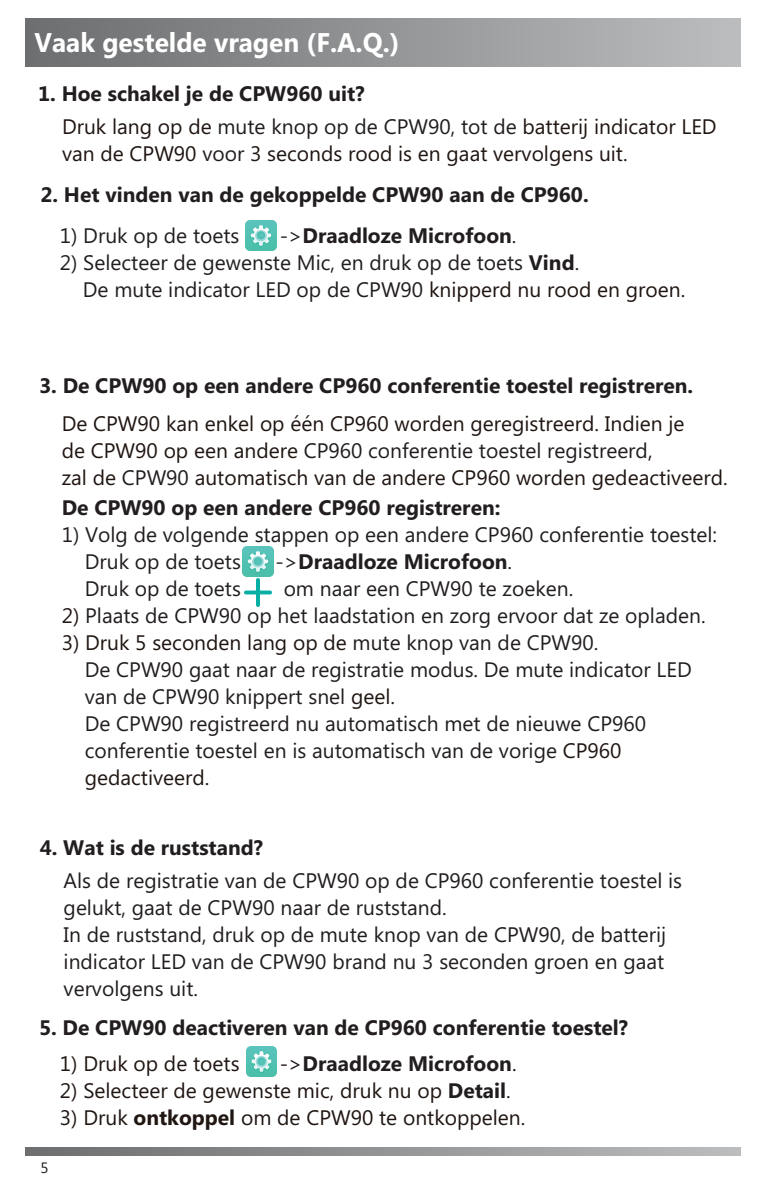
<style>
.page{position:relative;width:766px;height:1191px;background:#fff}
.page>*{position:absolute;margin:0;border:0;box-sizing:border-box;transform-origin:0 0}
.t1{font:700 27px "Microsoft Phags Pa";color:#fff}
.t2{font:21px/27px "Microsoft Phags Pa";color:#221e1f}
.t3{font:21px/27px "Microsoft Phags Pa";color:#201612}
.t4{font:700 21px "Microsoft Phags Pa";color:#221e1f}
.t5{font:15px "Microsoft Phags Pa";color:#221e1f}
.s1{font-weight:700;color:#221e1f}
.s2{color:#221e1f}
.s3{font-weight:400}
.s4{font-weight:700}
.s5{color:#201612}
.s6{font-weight:400;color:#201612}
</style>
<div class="page">
<div style="left:26px;top:18px;width:713px;height:48px;background:linear-gradient(to right,#6b6d6f,#babcbe)"></div>
<svg style="left:26px;top:1148px;width:714px;height:7px;background:#929496"></svg>
<img style="left:246px;top:221px;width:30px;height:30px">
<img style="left:247px;top:1046px;width:30px;height:30px">
<img style="left:243px;top:547px;width:30px;height:30px">
<img style="left:244px;top:579px;width:27px;height:27px">
<p class="t1" style="left:35px;top:23px;width:366px">Vaak gestelde vragen (F.A.Q.)</p>
<p class="t3" style="left:62px;top:76px;width:656px;line-height:32.7px;text-indent:-24px"><span class="s1">1. Hoe schakel je de CPW960 uit?<br></span>Druk lang op de <span class="s2">mute knop op de CPW90, tot de</span> batterij indicator LED</p>
<p class="t3" style="left:62px;top:139px;width:567px">van de CPW90 <span class="s2">voor</span> 3 seconds rood is en gaat vervolgens uit.</p>
<p class="t4" style="left:40px;top:179px;width:549px">2. Het vinden van de gekoppelde CPW90 aan de CP960.</p>
<p class="t2" style="left:60px;top:221px;width:181px">1) Druk op de toets</p>
<p class="t4" style="left:280px;top:220px;width:238px"><span class="s3">-&gt;</span>Draadloze Microfoon<span class="s3">.</span></p>
<p class="t2" style="left:83px;top:248px;width:603px;text-indent:-23px">2) Selecteer de gewenste Mic, en druk op de toets <span class="s4">Vind</span>.<br>De mute indicator LED op de CPW90 <span class="s5">knipperd nu rood en groen.</span></p>
<p class="t4" style="left:39px;top:371px;width:655px">3. De CPW90 op een andere CP960 conferentie toestel registreren.</p>
<p class="t3" style="left:62px;top:409px;width:667px">De CPW90 kan enkel op één CP960 worden geregistreerd. Indien je<br>de CPW90 op een andere <span class="s2">CP960 conferentie toestel registreerd</span>,<br>zal de <span class="s2">CPW90</span> automatisch van de andere CP960 worden gedeactiveerd.</p>
<p class="t4" style="left:62px;top:493px;width:440px">De CPW90 op een andere CP960 registreren:</p>
<p class="t2" style="left:85px;top:520px;width:633px;text-indent:-23px">1) Volg de volgende stappen op een andere CP960 conferentie toestel:<br>Druk op de toets</p>
<p class="t4" style="left:275px;top:547px;width:238px"><span class="s3">-&gt;</span>Draadloze Microfoon<span class="s3">.</span></p>
<p class="t2" style="left:85px;top:574px;width:158px">Druk op de toets</p>
<p class="t2" style="left:283px;top:574px;width:291px">om naar een CPW90 te zoeken.</p>
<p class="t2" style="left:62px;top:601px;width:645px"><span class="s5">2)</span> Plaats de CPW90 op het laadstation en zorg ervoor dat ze opladen.</p>
<p class="t2" style="left:85px;top:628px;width:608px;text-indent:-23px"><span class="s5">3) Druk 5 seconden lang op de</span> mute knop van de CPW90.<br>De CPW90 gaat naar de registratie modus. De mute indicator LED van de CPW90 knippert snel <span class="s5">geel.<br></span>De CPW90 registreerd nu automatisch met de nieuwe CP960 conferentie toestel en is automatisch van de vorige <span class="s5">CP960 gedactiveerd.</span></p>
<p class="t4" style="left:40px;top:832px;width:225px">4. Wat is de ruststand?</p>
<p class="t2" style="left:64px;top:865px;width:620px">Als de registratie van de CPW90 op de CP960 conferentie toestel is gelukt, gaat de CPW90 naar de ruststand.<br>In de ruststand, druk op de mute knop van de CPW90, de batterij indicator LED van de CPW90 brand nu 3 seconden groen en gaat vervolgens uit.</p>
<p class="t4" style="left:39px;top:1012px;width:590px">5. De CPW90 deactiveren van de CP960 conferentie toestel?</p>
<p class="t3" style="left:60px;top:1048px;width:181px">1) Druk op de toets</p>
<p class="t4" style="left:280px;top:1048px;width:238px"><span class="s6">-&gt;</span>Draadloze Microfoon<span class="s6">.</span></p>
<p class="t3" style="left:60px;top:1075px;width:452px">2) Selecteer de gewenste mic, druk nu op <span class="s1">Detail</span><span class="s2">.</span></p>
<p class="t3" style="left:60px;top:1102px;width:467px">3) Druk <span class="s4">ontkoppel</span> om de CPW90 te ontkoppelen.</p>
<p class="t5" style="left:41px;top:1157px;width:10px">5</p>
</div>
